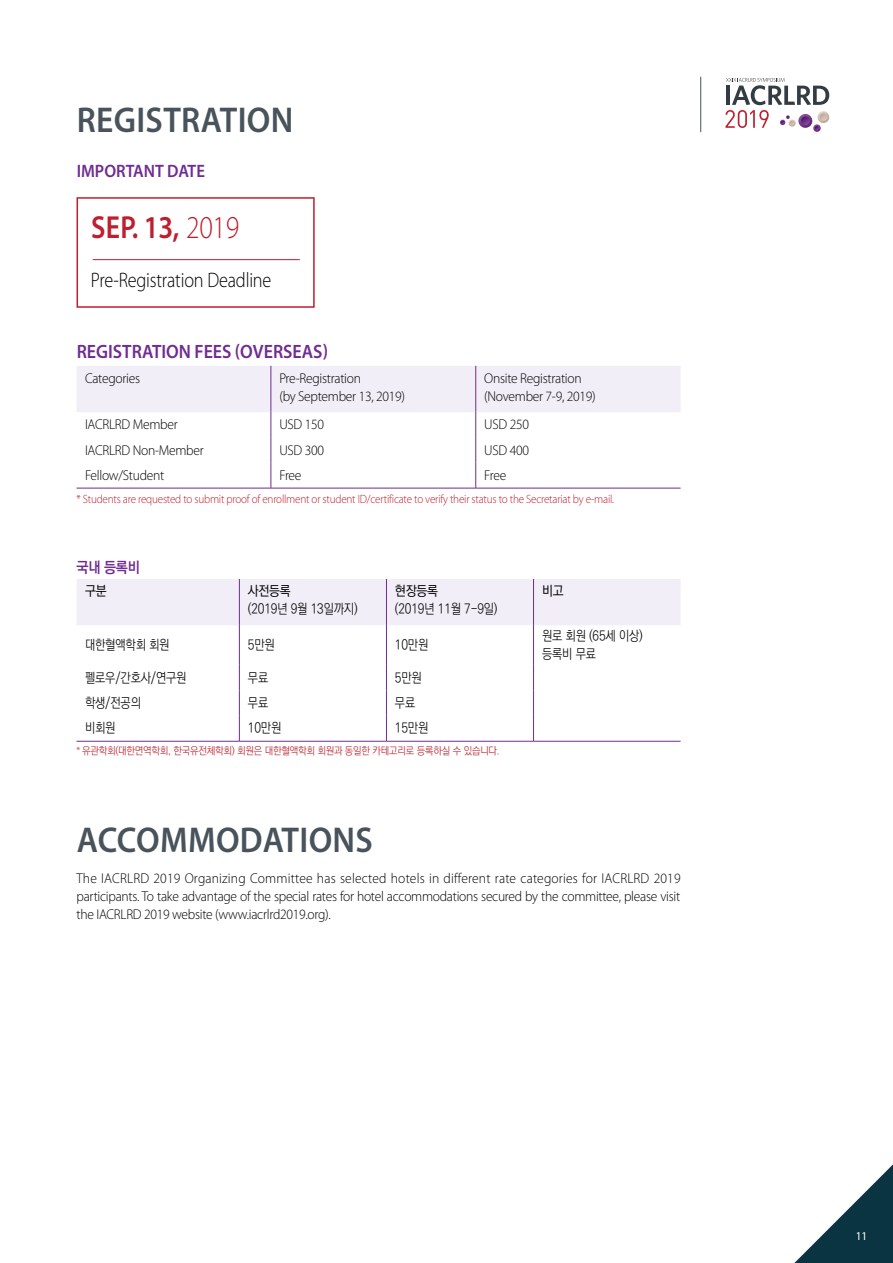
<style>
.page{position:relative;width:893px;height:1263px;background:#fff}
.page>*{position:absolute;margin:0;border:0;box-sizing:border-box;transform-origin:0 0}
.t1{font:600 36px "Myriad Pro";letter-spacing:.01em;color:#48535b;scale:.93 1}
.t2{font:600 31.95px "Myriad Pro";color:#be1e2d;scale:.87 1}
.t3{font:300 21px "Myriad Pro";letter-spacing:-.01em;color:#000;scale:.87 1}
.t4{font:600 19.35px "Myriad Pro";color:#6f2c91;scale:.93 1}
.t5{font:600 18px "Myriad Pro";color:#6f2c91;scale:.93 1}
.t6{font:700 15px "Ko Pub Dotum";color:#6f2c91;scale:.93 1}
.t7{font:300 14.25px/18px "Myriad Pro";letter-spacing:-.02em;color:#000;scale:.95 1}
.t8{font:300 13.5px/18px "Ko Pub Dotum";letter-spacing:-.01em;color:#000;scale:.87 1}
.t9{font:500 13.5px "Ko Pub Dotum";letter-spacing:-.02em;color:#000;scale:.93 1}
.t10{font:300 12px "Myriad Pro";letter-spacing:-.02em;color:#be1e2d;scale:.93 1}
.t11{font:12px "Myriad Pro";color:#fff;scale:.95 1}
.t12{font:300 10.5px "Ko Pub Dotum";letter-spacing:-.02em;color:#be1e2d;scale:.93 1}
.s1{font-weight:300}
.s2{font-family:"Myriad Pro"}
</style>
<div class="page">
<svg style="left:794px;top:1164px;width:99px;height:99px"></svg>
<svg style="left:725px;top:78px;width:105px;height:54px"></svg>
<hr style="left:700px;top:77px;width:1px;height:55px;background:#48535b">
<svg style="left:77px;top:366px;width:604px;height:122px"></svg>
<hr style="left:77px;top:488px;width:194px;height:1px;background:#6f2c91">
<hr style="left:271px;top:488px;width:205px;height:1px;background:#6f2c91">
<hr style="left:476px;top:488px;width:205px;height:1px;background:#6f2c91">
<div style="left:77px;top:579px;width:604px;height:46px;background:#f2eef7"></div>
<hr style="left:77px;top:625px;width:162px;height:1px;background:#f2eef7">
<hr style="left:240px;top:625px;width:146px;height:1px;background:#f2eef7">
<hr style="left:387px;top:625px;width:146px;height:1px;background:#f2eef7">
<hr style="left:534px;top:625px;width:147px;height:1px;background:#f2eef7">
<hr style="left:239px;top:579px;width:1px;height:46px;background:#6f2c91">
<hr style="left:386px;top:579px;width:1px;height:46px;background:#6f2c91">
<hr style="left:533px;top:579px;width:1px;height:46px;background:#6f2c91">
<hr style="left:239px;top:625px;width:1px;height:40px;background:#6f2c91">
<hr style="left:386px;top:625px;width:1px;height:40px;background:#6f2c91">
<hr style="left:533px;top:625px;width:1px;height:40px;background:#6f2c91">
<svg style="left:239px;top:665px;width:1px;height:76px"></svg>
<svg style="left:386px;top:665px;width:1px;height:76px"></svg>
<svg style="left:533px;top:665px;width:1px;height:76px"></svg>
<hr style="left:77px;top:741px;width:162px;height:1px;background:#6f2c91">
<hr style="left:239px;top:741px;width:147px;height:1px;background:#6f2c91">
<hr style="left:386px;top:741px;width:147px;height:1px;background:#6f2c91">
<hr style="left:533px;top:741px;width:148px;height:1px;background:#6f2c91">
<div style="left:77px;top:197px;width:238px;height:111px;border:2px solid #be1e2d"></div>
<hr style="left:93px;top:259px;width:207px;height:1px;background:#be1e2d">
<h1 class="t1" style="left:77px;top:97px;width:234px">REGISTRATION</h1>
<p class="t5" style="left:77px;top:159px;width:140px">IMPORTANT DATE</p>
<h2 class="t2" style="left:91px;top:207px;width:172px">SEP. 13, <span class="s1">2019</span></h2>
<h3 class="t3" style="left:91px;top:269px;width:209px">Pre-Registration Deadline</h3>
<h3 class="t4" style="left:77px;top:340px;width:272px">REGISTRATION FEES (OVERSEAS)</h3>
<p class="t7" style="left:85px;top:370px;width:60px">Categories</p>
<p class="t7" style="left:279px;top:370px;width:134px">Pre-Registration<br>(by September 13, 2019)</p>
<p class="t7" style="left:484px;top:370px;width:119px">Onsite Registration (November 7-9, 2019)</p>
<p class="t7" style="left:85px;top:416px;width:99px">IACRLRD Member</p>
<p class="t7" style="left:279px;top:416px;width:49px">USD 150</p>
<p class="t7" style="left:484px;top:416px;width:49px">USD 250</p>
<p class="t7" style="left:85px;top:441px;width:126px">IACRLRD Non-Member</p>
<p class="t7" style="left:279px;top:441px;width:49px">USD 300</p>
<p class="t7" style="left:484px;top:441px;width:49px">USD 400</p>
<p class="t7" style="left:85px;top:467px;width:85px">Fellow/Student</p>
<p class="t7" style="left:279px;top:467px;width:25px">Free</p>
<p class="t7" style="left:484px;top:467px;width:25px">Free</p>
<p class="t10" style="left:77px;top:492px;width:580px">* Students are requested to submit proof of enrollment or student ID/certificate to verify their status to the Secretariat by e-mail.</p>
<p class="t6" style="left:77px;top:559px;width:70px">국내 등록비</p>
<p class="t9" style="left:85px;top:584px;width:25px">구분</p>
<p class="t9" style="left:248px;top:584px;width:48px">사전등록</p>
<p class="t8" style="left:248px;top:601px;width:128px">(2019년 9월 13일까지)</p>
<p class="t9" style="left:395px;top:584px;width:48px">현장등록</p>
<p class="t8" style="left:395px;top:601px;width:119px">(2019년 11월 7-9일)</p>
<p class="t9" style="left:542px;top:584px;width:25px">비고</p>
<p class="t8" style="left:85px;top:636px;width:99px">대한혈액학회 회원</p>
<p class="t8" style="left:248px;top:636px;width:32px">5만원</p>
<p class="t8" style="left:395px;top:636px;width:40px">10만원</p>
<p class="t8" style="left:542px;top:627px;width:117px">원로 회원 (65세 이상) 등록비 무료</p>
<p class="t8" style="left:85px;top:669px;width:118px">펠로우/간호사/연구원</p>
<p class="t8" style="left:248px;top:669px;width:25px">무료</p>
<p class="t8" style="left:395px;top:669px;width:32px">5만원</p>
<p class="t8" style="left:85px;top:694px;width:66px">학생/전공의</p>
<p class="t8" style="left:248px;top:694px;width:25px">무료</p>
<p class="t8" style="left:395px;top:694px;width:25px">무료</p>
<p class="t8" style="left:85px;top:720px;width:37px">비회원</p>
<p class="t8" style="left:248px;top:720px;width:40px">10만원</p>
<p class="t8" style="left:395px;top:720px;width:40px">15만원</p>
<p class="t12" style="left:77px;top:746px;width:457px"><span class="s2">*</span> 유관학회(대한면역학회, 한국유전체학회) 회원은 대한혈액학회 회원과 동일한 카테고리로 등록하실 수 있습니다.</p>
<h1 class="t1" style="left:77px;top:817px;width:320px">ACCOMMODATIONS</h1>
<p class="t7" style="left:77px;top:870px;width:637px;text-align:justify">The IACRLRD 2019 Organizing Committee has selected hotels in different rate categories for IACRLRD 2019 participants. To take advantage of the special rates for hotel accommodations secured by the committee, please visit the IACRLRD 2019 website (www.iacrlrd2019.org).</p>
<p class="t11" style="left:856px;top:1228px;width:14px">11</p>
</div>
